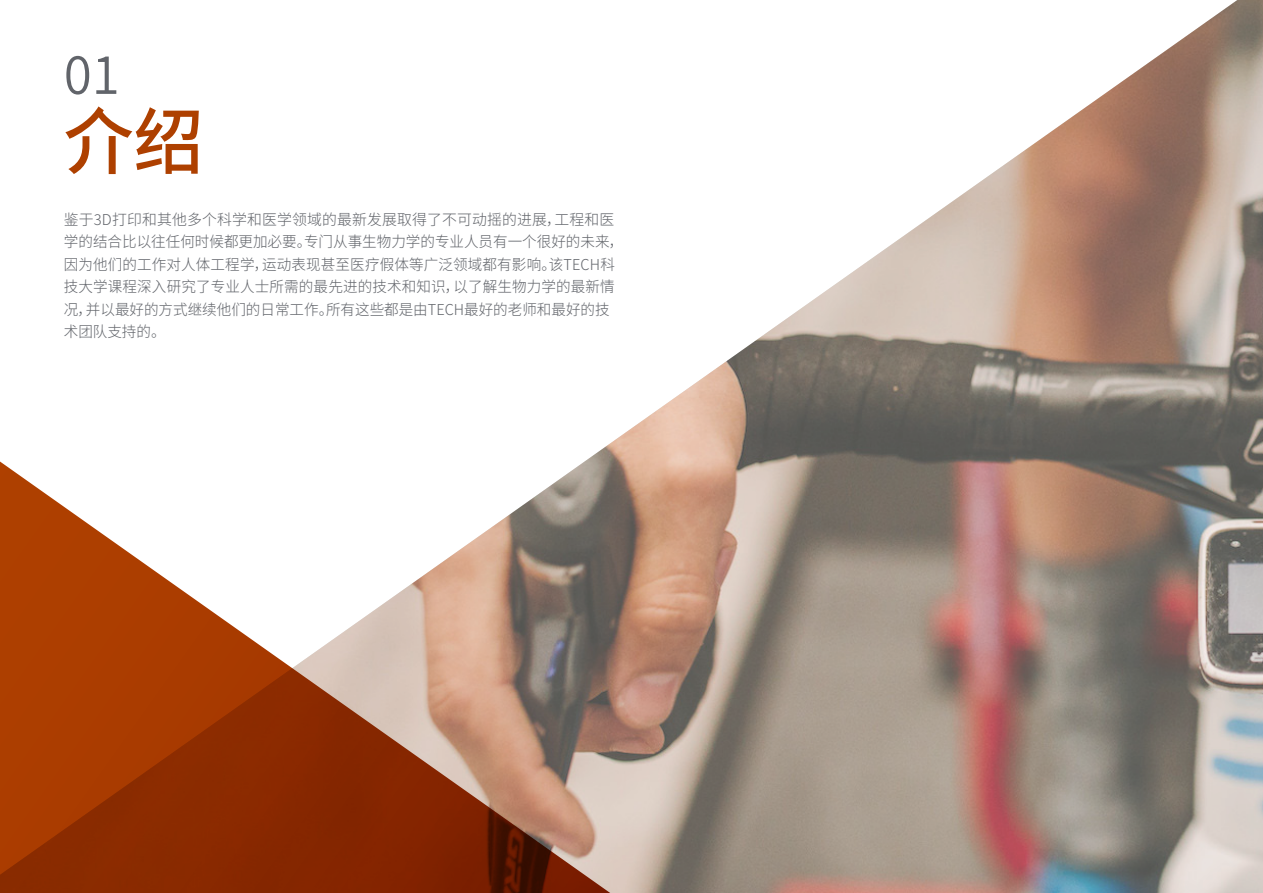
<style>
.page{position:relative;width:1263px;height:893px;background:#fff}
.page>*{position:absolute;margin:0;border:0;box-sizing:border-box;transform-origin:0 0}
.t1{font:500 72px "Source Han Sans CN";color:#ae4000}
.t2{font:52.5px "Source Han Sans CN";color:#61646a}
.t3{font:300 15px/22.5px "Source Han Sans CN";letter-spacing:.01em;color:#61646a}
</style>
<div class="page">
<img style="left:607px;top:0;width:656px;height:893px">
<svg style="left:0;top:446px;width:640px;height:447px"></svg>
<h2 class="t2" style="left:64px;top:45px;width:57px">01</h2>
<h1 class="t1" style="left:64px;top:101px;width:141px">介绍</h1>
<p class="t3" style="left:64px;top:208px;width:561px">鉴于3D打印和其他多个科学和医学领域的最新发展取得了不可动摇的进展，工程和医学的结合比以往任何时候都更加必要。专门从事生物力学的专业人员有一个很好的未来，因为他们的工作对人体工程学，运动表现甚至医疗假体等广泛领域都有影响。该TECH科技大学课程深入研究了专业人士所需的最先进的技术和知识，以了解生物力学的最新情况，并以最好的方式继续他们的日常工作。所有这些都是由TECH最好的老师和最好的技术团队支持的。</p>
</div>
